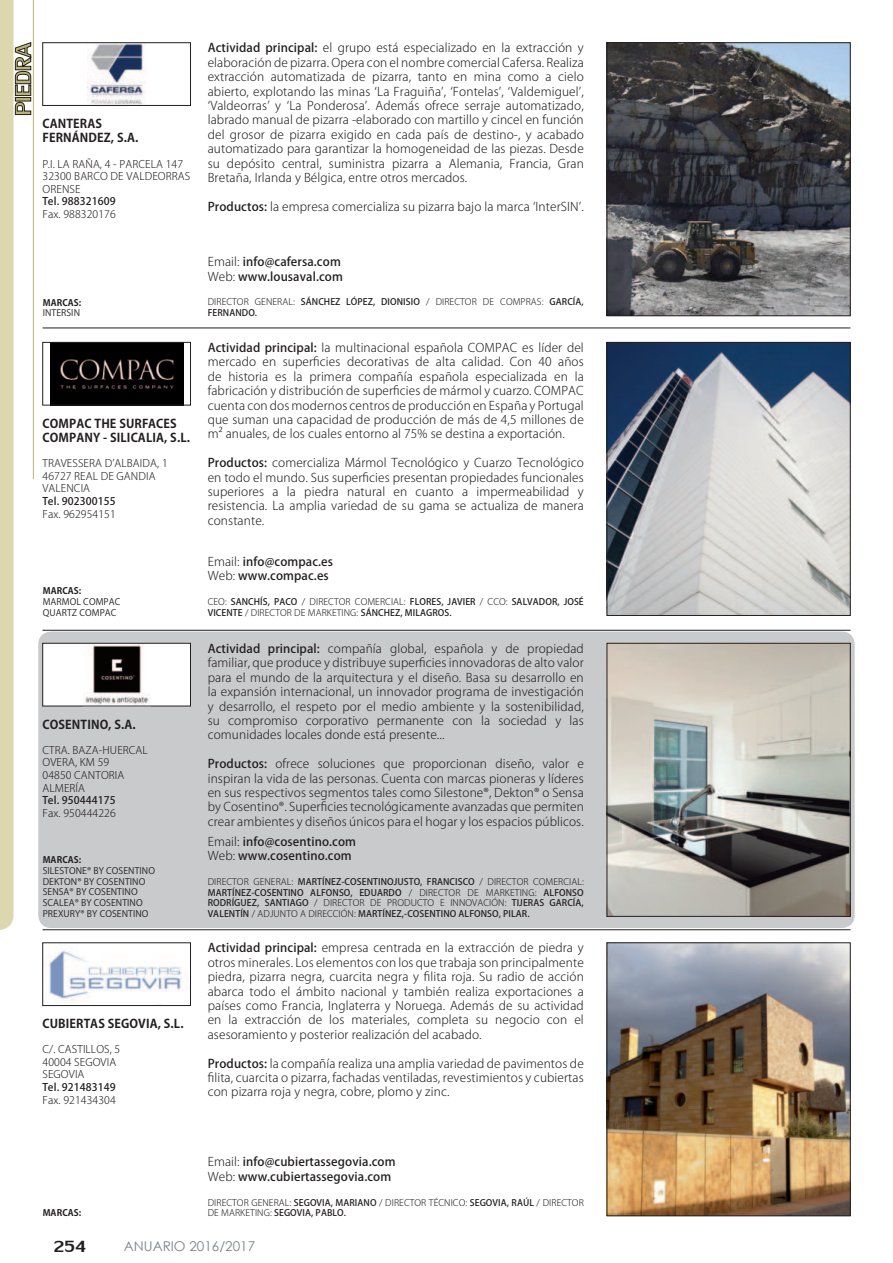
<style>
.page{position:relative;width:893px;height:1263px;background:#fff}
.page>*{position:absolute;margin:0;border:0;box-sizing:border-box;transform-origin:0 0}
.t1{font:24px "Lily UPC";color:#231f20}
.t2{font:13.5px "Century Gothic";color:#7b8387}
.t3{font:300 12px/14.4px "Koz Go Pro";letter-spacing:.01em;color:#231f20;text-align:justify}
.t4{font:500 12px/14.4px "Koz Go Pro";letter-spacing:.01em;color:#231f20}
.t5{font:700 12px/14.4px "Koz Go Pro";letter-spacing:.01em;color:#231f20}
.t6{font:300 10.5px/12.6px "Koz Go Pro";letter-spacing:.01em;color:#231f20}
.t7{font:500 10.5px "Koz Go Pro";letter-spacing:.01em;color:#231f20}
.t8{font:500 9px/10.5px "Koz Go Pro";letter-spacing:.01em;color:#231f20}
.t9{font:9px/10.8px "Koz Go Pro";letter-spacing:.01em;color:#231f20}
.t10{font:300 9px "Koz Go Pro";letter-spacing:.01em;color:#231f20}
.t11{font:700 9px "Koz Go Pro";letter-spacing:.01em;color:#231f20}
.s1{font-weight:500}
.s2{font-weight:300}
</style>
<div class="page">
<div style="left:38px;top:631px;width:817px;height:297px;background:#c9cacc;border-radius:13px"></div>
<hr style="left:43px;top:328px;width:807px;height:1px;background:#231f20">
<hr style="left:43px;top:630px;width:807px;height:1px;background:#231f20">
<hr style="left:43px;top:929px;width:807px;height:1px;background:#231f20">
<img style="left:609px;top:45px;width:239px;height:269px">
<div style="left:607px;top:43px;width:243px;height:273px;border:1px solid #231f20"></div>
<img style="left:87px;top:45px;width:59px;height:59px">
<div style="left:43px;top:43px;width:148px;height:63px;border:1px solid #231f20"></div>
<img style="left:609px;top:344px;width:239px;height:270px">
<div style="left:607px;top:342px;width:243px;height:274px;border:1px solid #231f20"></div>
<img style="left:50px;top:344px;width:133px;height:59px">
<div style="left:43px;top:342px;width:148px;height:63px;border:1px solid #231f20"></div>
<img style="left:609px;top:645px;width:239px;height:269px">
<div style="left:607px;top:643px;width:243px;height:273px;border:1px solid #231f20"></div>
<div style="left:43px;top:643px;width:147px;height:63px;background:#fff"></div>
<img style="left:84px;top:645px;width:66px;height:59px">
<div style="left:43px;top:643px;width:148px;height:63px;border:1px solid #231f20"></div>
<img style="left:609px;top:944px;width:239px;height:270px">
<div style="left:607px;top:942px;width:243px;height:274px;border:1px solid #231f20"></div>
<img style="left:48px;top:949px;width:134px;height:52px">
<div style="left:43px;top:942px;width:148px;height:64px;border:1px solid #231f20"></div>
<svg style="left:0;top:0;width:31px;height:930px"></svg>
<hr style="left:33px;top:0;width:1px;height:479px;background:#bbb470">
<p class="t5" style="left:43px;top:117px;width:97px">CANTERAS<br>FERNÁNDEZ, S.A.</p>
<p class="t6" style="left:43px;top:157px;width:149px">P.I. LA RAÑA, 4 - PARCELA 147<br>32300 BARCO DE VALDEORRAS<br>ORENSE</p>
<p class="t7" style="left:43px;top:195px;width:75px">Tel. 988321609</p>
<p class="t6" style="left:43px;top:208px;width:75px">Fax. 988320176</p>
<p class="t11" style="left:43px;top:296px;width:40px">MARCAS:</p>
<p class="t9" style="left:43px;top:308px;width:39px">INTERSIN</p>
<p class="t5" style="left:43px;top:417px;width:149px">COMPAC THE SURFACES<br>COMPANY - SILICALIA, S.L.</p>
<p class="t6" style="left:43px;top:457px;width:127px">TRAVESSERA D’ALBAIDA, 1<br>46727 REAL DE GANDIA<br>VALENCIA</p>
<p class="t7" style="left:43px;top:494px;width:75px">Tel. 902300155</p>
<p class="t6" style="left:43px;top:507px;width:75px">Fax. 962954151</p>
<p class="t11" style="left:43px;top:585px;width:40px">MARCAS:</p>
<p class="t9" style="left:43px;top:597px;width:79px">MARMOL COMPAC<br>QUARTZ COMPAC</p>
<p class="t5" style="left:43px;top:718px;width:95px">COSENTINO, S.A.</p>
<p class="t6" style="left:43px;top:744px;width:107px">CTRA. BAZA-HUERCAL<br>OVERA, KM 59<br>04850 CANTORIA<br>ALMERÍA</p>
<p class="t7" style="left:43px;top:793px;width:75px">Tel. 950444175</p>
<p class="t6" style="left:43px;top:807px;width:75px">Fax. 950444226</p>
<p class="t11" style="left:43px;top:854px;width:40px">MARCAS:</p>
<p class="t9" style="left:43px;top:865px;width:114px">SILESTONE® BY COSENTINO<br>DEKTON® BY COSENTINO<br>SENSA® BY COSENTINO<br>SCALEA® BY COSENTINO<br>PREXURY® BY COSENTINO</p>
<p class="t5" style="left:43px;top:1017px;width:143px">CUBIERTAS SEGOVIA, S.L.</p>
<p class="t6" style="left:43px;top:1043px;width:79px">C/. CASTILLOS, 5<br>40004 SEGOVIA<br>SEGOVIA</p>
<p class="t7" style="left:43px;top:1080px;width:75px">Tel. 921483149</p>
<p class="t6" style="left:43px;top:1093px;width:75px">Fax. 921434304</p>
<p class="t3" style="left:208px;top:41px;width:378px"><span class="s1">Actividad principal:</span> el grupo está especializado en la extracción y elaboración de pizarra. Opera con el nombre comercial Cafersa. Realiza extracción automatizada de pizarra, tanto en mina como a cielo abierto, explotando las minas ‘La Fraguiña’, ‘Fontelas’, ‘Valdemiguel’, ‘Valdeorras’ y ‘La Ponderosa’. Además ofrece serraje automatizado, labrado manual de pizarra -elaborado con martillo y cincel en función del grosor de pizarra exigido en cada país de destino-, y acabado automatizado para garantizar la homogeneidad de las piezas. Desde su depósito central, suministra pizarra a Alemania, Francia, Gran Bretaña, Irlanda y Bélgica, entre otros mercados.</p>
<p class="t3" style="left:208px;top:199px;width:378px"><span class="s1">Productos:</span> la empresa comercializa su pizarra bajo la marca ‘InterSIN’.</p>
<p class="t4" style="left:208px;top:255px;width:137px"><span class="s2">Email:</span> info@cafersa.com<br><span class="s2">Web:</span> www.lousaval.com</p>
<p class="t8" style="left:208px;top:297px;width:378px"><span class="s2">DIRECTOR GENERAL:</span> SÁNCHEZ LÓPEZ, DIONISIO <span class="s2">/ DIRECTOR DE COMPRAS:</span> GARCÍA,<br>FERNANDO.</p>
<p class="t3" style="left:208px;top:340px;width:378px"><span class="s1">Actividad principal:</span> la multinacional española COMPAC es líder del mercado en super昀椀cies decorativas de alta calidad. Con 40 años de historia es la primera compañía española especializada en la fabricación y distribución de super昀椀cies de mármol y cuarzo. COMPAC cuenta con dos modernos centros de producción en España y Portugal que suman una capacidad de producción de más de 4,5 millones de m² anuales, de los cuales entorno al 75% se destina a exportación.</p>
<p class="t3" style="left:208px;top:456px;width:378px"><span class="s1">Productos:</span> comercializa Mármol Tecnológico y Cuarzo Tecnológico en todo el mundo. Sus super昀椀cies presentan propiedades funcionales superiores a la piedra natural en cuanto a impermeabilidad y resistencia. La amplia variedad de su gama se actualiza de manera constante.</p>
<p class="t4" style="left:208px;top:555px;width:127px"><span class="s2">Email:</span> info@compac.es<br><span class="s2">Web:</span> www.compac.es</p>
<p class="t8" style="left:208px;top:597px;width:378px"><span class="s2">CEO:</span> SANCHÍS, PACO <span class="s2">/ DIRECTOR COMERCIAL:</span> FLORES, JAVIER <span class="s2">/ CCO:</span> SALVADOR, JOSÉ<br>VICENTE <span class="s2">/ DIRECTOR DE MARKETING:</span> SÁNCHEZ, MILAGROS.</p>
<p class="t3" style="left:208px;top:641px;width:378px"><span class="s1">Actividad principal:</span> compañía global, española y de propiedad familiar, que produce y distribuye super昀椀cies innovadoras de alto valor para el mundo de la arquitectura y el diseño. Basa su desarrollo en la expansión internacional, un innovador programa de investigación y desarrollo, el respeto por el medio ambiente y la sostenibilidad, su compromiso corporativo permanente con la sociedad y las comunidades locales donde está presente...</p>
<p class="t3" style="left:208px;top:757px;width:378px"><span class="s1">Productos:</span> ofrece soluciones que proporcionan diseño, valor e inspiran la vida de las personas. Cuenta con marcas pioneras y líderes en sus respectivos segmentos tales como Silestone®, Dekton® o Sensa by Cosentino®. Super昀椀cies tecnológicamente avanzadas que permiten crear ambientes y diseños únicos para el hogar y los espacios públicos.</p>
<p class="t4" style="left:208px;top:835px;width:150px"><span class="s2">Email:</span> info@cosentino.com<br><span class="s2">Web:</span> www.cosentino.com</p>
<p class="t8" style="left:208px;top:877px;width:378px;text-align:justify"><span class="s2">DIRECTOR GENERAL:</span> MARTÍNEZ-COSENTINOJUSTO, FRANCISCO <span class="s2">/ DIRECTOR COMERCIAL:<br></span>MARTÍNEZ-COSENTINO ALFONSO, EDUARDO <span class="s2">/ DIRECTOR DE MARKETING:</span> ALFONSO RODRÍGUEZ, SANTIAGO <span class="s2">/ DIRECTOR DE PRODUCTO E INNOVACIÓN:</span> TIJERAS GARCÍA, VALENTÍN <span class="s2">/ ADJUNTO A DIRECCIÓN:</span> MARTÍNEZ,-COSENTINO ALFONSO, PILAR.</p>
<p class="t3" style="left:208px;top:941px;width:378px"><span class="s1">Actividad principal:</span> empresa centrada en la extracción de piedra y otros minerales. Los elementos con los que trabaja son principalmente piedra, pizarra negra, cuarcita negra y 昀椀lita roja. Su radio de acción abarca todo el ámbito nacional y también realiza exportaciones a países como Francia, Inglaterra y Noruega. Además de su actividad en la extracción de los materiales, completa su negocio con el asesoramiento y posterior realización del acabado.</p>
<p class="t3" style="left:208px;top:1056px;width:378px"><span class="s1">Productos:</span> la compañía realiza una amplia variedad de pavimentos de昀椀lita, cuarcita o pizarra, fachadas ventiladas, revestimientos y cubiertas con pizarra roja y negra, cobre, plomo y zinc.</p>
<p class="t4" style="left:208px;top:1155px;width:189px"><span class="s2">Email:</span> info@cubiertassegovia.com<br><span class="s2">Web:</span> www.cubiertassegovia.com</p>
<p class="t10" style="left:208px;top:1196px;width:378px">DIRECTOR GENERAL: <span class="s1">SEGOVIA, MARIANO</span> / DIRECTOR TÉCNICO: <span class="s1">SEGOVIA, RAÚL</span> / DIRECTOR</p>
<p class="t11" style="left:43px;top:1207px;width:40px">MARCAS:</p>
<p class="t8" style="left:208px;top:1208px;width:140px"><span class="s2">DE MARKETING:</span> SEGOVIA, PABLO.</p>
<h1 class="t1" style="left:54px;top:1229px;width:34px">254</h1>
<p class="t2" style="left:124px;top:1241px;width:133px">ANUARIO 2016/2017</p>
</div>
